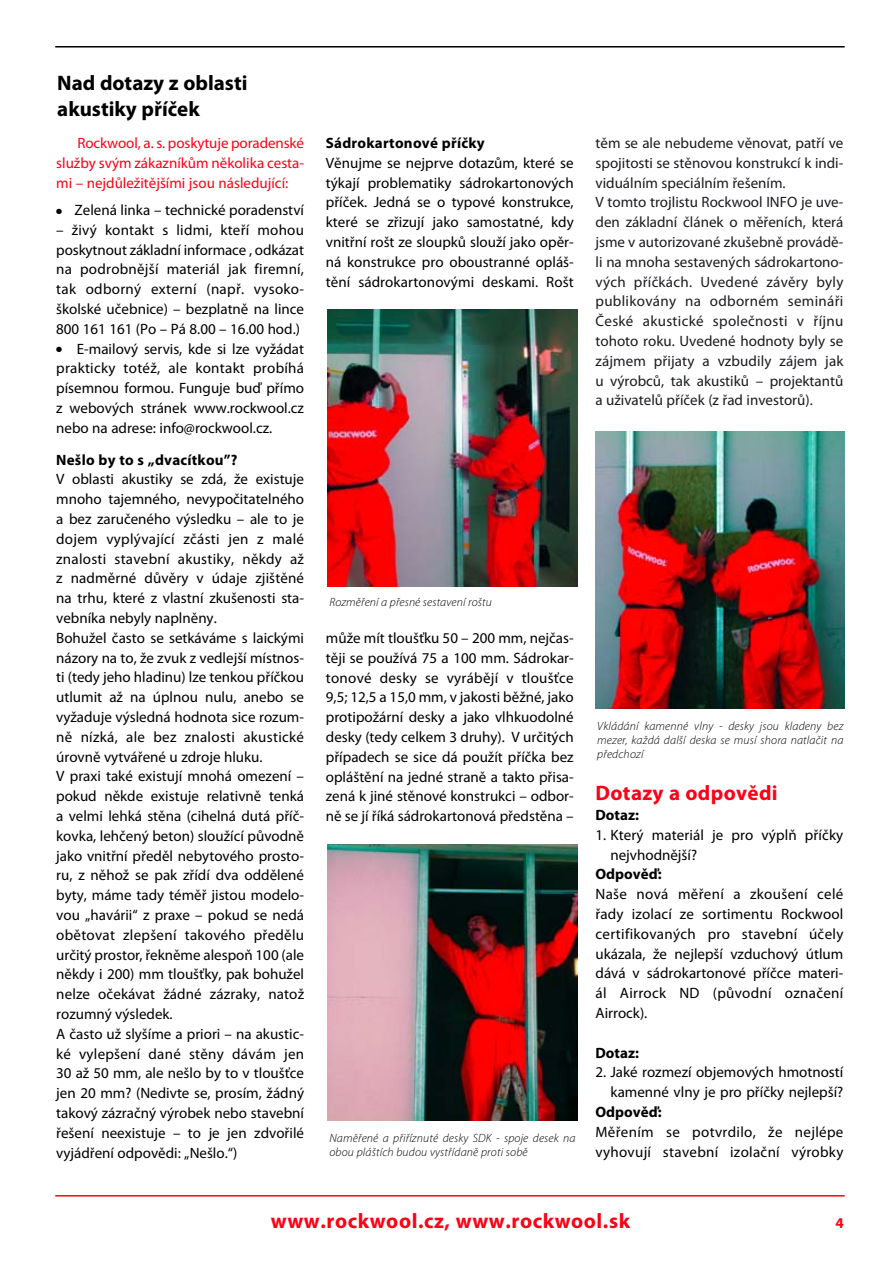
<style>
.page{position:relative;width:894px;height:1263px;background:#fff}
.page>*{position:absolute;margin:0;border:0;box-sizing:border-box;transform-origin:0 0}
.t1{font:700 21px "Myriad CE";letter-spacing:.03em;color:#ff0015}
.t2{font:700 21px/25.2px "Myriad CE";color:#000}
.t3{font:15px/19.8px "Myriad CE";color:#000;text-align:justify}
.t4{font:15px/19.8px "Myriad CE";color:#1b1c20}
.t5{font:15px/19.8px "Myriad CE";color:#ff0015;text-align:justify}
.t6{font:700 15px "Myriad CE";letter-spacing:.015em;color:#000}
.t7{font:15px/19.8px "Myriad CE";letter-spacing:.02em;color:#000}
.t8{font:700 15px "Myriad CE";color:#ff0015}
.t9{font:italic 300 12px/14.4px "Myriad CE";letter-spacing:.015em;color:#000}
</style>
<div class="page">
<hr style="left:55px;top:1195px;width:790px;height:2px;background:#ff0015">
<hr style="left:55px;top:46px;width:790px;height:2px;background:#000">
<img style="left:328px;top:310px;width:249px;height:276px">
<img style="left:328px;top:844px;width:249px;height:277px">
<img style="left:596px;top:432px;width:249px;height:276px">
<h1 class="t2" style="left:57px;top:73px;width:192px">Nad dotazy z oblasti akustiky příček</h1>
<p class="t5" style="left:56px;top:134px;width:249px;text-indent:21px">Rockwool, a. s. poskytuje poradenské služby svým zákazníkům několika cesta&shy;mi – nejdůležitějšími jsou následující:</p>
<p class="t3" style="left:56px;top:201px;width:249px">● Zelená linka – technické poradenství</p>
<p class="t3" style="left:56px;top:221px;width:249px">– živý kontakt s lidmi, kteří mohou poskytnout základní informace , odkázat na podrobnější materiál jak firemní, tak odborný externí (např. vysoko&shy;školské učebnice) – bezplatně na lince 800 161 161 (Po – Pá 8.00 – 16.00 hod.)</p>
<p class="t3" style="left:56px;top:340px;width:249px">● E-mailový servis, kde si lze vyžádat prakticky totéž, ale kontakt probíhá písemnou formou. Funguje buď přímo z webových stránek www.rockwool.cz nebo na adrese: info@rockwool.cz.</p>
<p class="t6" style="left:56px;top:454px;width:183px">Nešlo by to s „dvacítkou”?</p>
<p class="t3" style="left:56px;top:471px;width:249px;text-align:left">V oblasti akustiky se zdá, že existuje mnoho tajemného, nevypočitatelného a bez zaručeného výsledku – ale to je dojem vyplývající zčásti jen z malé znalosti stavební akustiky, někdy až z nadměrné důvěry v údaje zjištěné na trhu, které z vlastní zkušenosti sta&shy;vebníka nebyly naplněny.<br>Bohužel často se setkáváme s laickými názory na to, že zvuk z vedlejší místnos&shy;ti (tedy jeho hladinu) lze tenkou příčkou utlumit až na úplnou nulu, anebo se vyžaduje výsledná hodnota sice rozum&shy;ně nízká, ale bez znalosti akustické úrovně vytvářené u zdroje hluku.<br>V praxi také existují mnohá omezení – pokud někde existuje relativně tenká a velmi lehká stěna (cihelná dutá příč&shy;kovka, lehčený beton) sloužící původně jako vnitřní předěl nebytového prosto&shy;ru, z něhož se pak zřídí dva oddělené byty, máme tady téměř jistou modelo&shy;vou „havárii“ z praxe – pokud se nedá obětovat zlepšení takového předělu určitý prostor, řekněme alespoň 100 (ale někdy i 200) mm tloušťky, pak bohužel nelze očekávat žádné zázraky, natož rozumný výsledek.<br>A často už slyšíme a priori – na akustic&shy;ké vylepšení dané stěny dávám jen 30 až 50 mm, ale nešlo by to v tloušťce jen 20 mm? (Nedivte se, prosím, žádný takový zázračný výrobek nebo stavební řešení neexistuje – to je jen zdvořilé vyjádření odpovědi: „Nešlo.“)</p>
<p class="t6" style="left:326px;top:137px;width:160px">Sádrokartonové příčky</p>
<p class="t3" style="left:326px;top:154px;width:249px">Věnujme se nejprve dotazům, které se týkají problematiky sádrokartonových příček. Jedná se o typové konstrukce, které se zřizují jako samostatné, kdy vnitřní rošt ze sloupků slouží jako opěr&shy;ná konstrukce pro oboustranné opláš&shy;tění sádrokartonovými deskami. Rošt</p>
<p class="t4" style="left:596px;top:134px;width:249px">těm se ale nebudeme věnovat, patří ve spojitosti se stěnovou konstrukcí k indi&shy;viduálním speciálním řešením.<br>V tomto trojlistu Rockwool INFO je uve&shy;den základní článek o měřeních, která jsme v autorizované zkušebně provádě&shy;li na mnoha sestavených sádrokartono&shy;vých příčkách. Uvedené závěry byly publikovány na odborném semináři České akustické společnosti v říjnu tohoto roku. Uvedené hodnoty byly se zájmem přijaty a vzbudily zájem jak u výrobců, tak akustiků – projektantů a uživatelů příček (z řad investorů).</p>
<p class="t9" style="left:329px;top:596px;width:164px">Rozměření a přesné sestavení roštu</p>
<p class="t3" style="left:326px;top:629px;width:249px">může mít tloušťku 50 – 200 mm, nejčas&shy;těji se používá 75 a 100 mm. Sádrokar&shy;tonové desky se vyrábějí v tloušťce 9,5; 12,5 a 15,0 mm, v jakosti běžné, jako protipožární desky a jako vlhkuodolné desky (tedy celkem 3 druhy). V určitých případech se sice dá použít příčka bez opláštění na jedné straně a takto přisa&shy;zená k jiné stěnové konstrukci – odbor&shy;ně se jí říká sádrokartonová předstěna –</p>
<p class="t9" style="left:329px;top:1132px;width:248px">Naměřené a přiříznuté desky SDK - spoje desek na obou pláštích budou vystřídaně proti sobě</p>
<p class="t9" style="left:597px;top:719px;width:248px;text-align:justify">Vkládání kamenné vlny - desky jsou kladeny bez mezer, každá další deska se musí shora natlačit na předchozí</p>
<h1 class="t1" style="left:596px;top:785px;width:184px">Dotazy a odpovědi</h1>
<p class="t6" style="left:596px;top:809px;width:45px">Dotaz:</p>
<p class="t3" style="left:610px;top:826px;width:234px;text-indent:-15px">1. Který materiál je pro výplň příčky nejvhodnější?</p>
<p class="t6" style="left:596px;top:869px;width:68px">Odpověď:</p>
<p class="t3" style="left:596px;top:886px;width:249px">Naše nová měření a zkoušení celé řady izolací ze sortimentu Rockwool certifikovaných pro stavební účely ukázala, že nejlepší vzduchový útlum dává v sádrokartonové příčce materi&shy;ál Airrock ND (původní označení Airrock).</p>
<p class="t6" style="left:596px;top:1047px;width:45px">Dotaz:</p>
<p class="t3" style="left:596px;top:1064px;width:249px;text-align:right">2. Jaké rozmezí objemových hmotností kamenné vlny je pro příčky nejlepší?</p>
<p class="t6" style="left:596px;top:1106px;width:68px">Odpověď:</p>
<p class="t7" style="left:596px;top:1123px;width:249px">Měřením se potvrdilo, že nejlépe vyhovují stavební izolační výrobky</p>
<h1 class="t1" style="left:271px;top:1213px;width:361px">www.rockwool.cz, www.rockwool.sk</h1>
<p class="t8" style="left:835px;top:1217px;width:10px">4</p>
</div>
